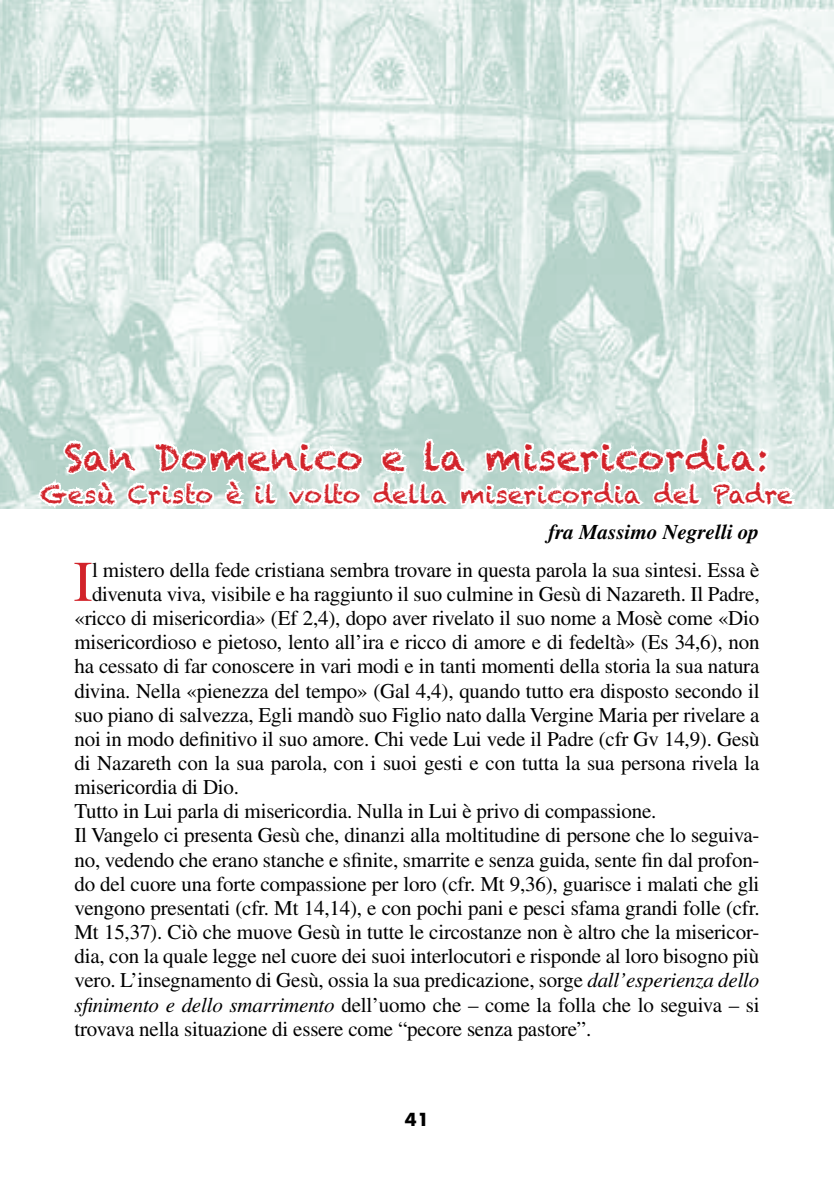
<style>
.page{position:relative;width:834px;height:1181px;background:#fff}
.page>*{position:absolute;margin:0;border:0;box-sizing:border-box;transform-origin:0 0}
.t1{font:57.4px "Times LT Std";color:#d2232a}
.t2{font:36.75px "Chalkduster";letter-spacing:.02em;color:#d2232a}
.t3{font:24.5px "Chalkduster";letter-spacing:.01em;color:#d2232a}
.t4{font:21px "Times LT Std";letter-spacing:-.01em;color:#000}
.t5{font:italic 700 21px "Times LT Std";color:#000}
.t6{font:700 17.5px "Futura Std";color:#000}
.s1{font-style:italic}
</style>
<div class="page">
<img style="left:0;top:0;width:833px;height:508px">
<svg style="left:33px;top:297px;width:764px;height:212px"></svg>
<h2 class="t2" style="left:64px;top:435px;width:705px">San Domenico e la misericordia:</h2>
<p class="t3" style="left:41px;top:480px;width:753px">Gesù Cristo è il volto della misericordia del Padre</p>
<p class="t5" style="left:548px;top:519px;width:212px">fra Massimo Negrelli op</p>
<h1 class="t1" style="left:73px;top:549px;width:21px">I</h1>
<p class="t4" style="left:92px;top:558px;width:669px">l mistero della fede cristiana sembra trovare in questa parola la sua sintesi. Essa è</p>
<p class="t4" style="left:92px;top:582px;width:669px">divenuta viva, visibile e ha raggiunto il suo culmine in Gesù di Nazareth. Il Padre,</p>
<p class="t4" style="left:74px;top:606px;width:686px">«ricco di misericordia» (Ef 2,4), dopo aver rivelato il suo nome a Mosè come «Dio</p>
<p class="t4" style="left:74px;top:630px;width:686px">misericordioso e pietoso, lento all’ira e ricco di amore e di fedeltà» (Es 34,6), non</p>
<p class="t4" style="left:74px;top:654px;width:686px">ha cessato di far conoscere in vari modi e in tanti momenti della storia la sua natura</p>
<p class="t4" style="left:74px;top:678px;width:686px">divina. Nella «pienezza del tempo» (Gal 4,4), quando tutto era disposto secondo il</p>
<p class="t4" style="left:74px;top:703px;width:686px">suo piano di salvezza, Egli mandò suo Figlio nato dalla Vergine Maria per rivelare a</p>
<p class="t4" style="left:74px;top:727px;width:686px">noi in modo definitivo il suo amore. Chi vede Lui vede il Padre (cfr Gv 14,9). Gesù</p>
<p class="t4" style="left:74px;top:751px;width:686px">di Nazareth con la sua parola, con i suoi gesti e con tutta la sua persona rivela la</p>
<p class="t4" style="left:74px;top:775px;width:166px">misericordia di Dio.</p>
<p class="t4" style="left:74px;top:799px;width:583px">Tutto in Lui parla di misericordia. Nulla in Lui è privo di compassione.</p>
<p class="t4" style="left:74px;top:823px;width:686px">Il Vangelo ci presenta Gesù che, dinanzi alla moltitudine di persone che lo seguiva-</p>
<p class="t4" style="left:74px;top:847px;width:686px">no, vedendo che erano stanche e sfinite, smarrite e senza guida, sente fin dal profon-</p>
<p class="t4" style="left:74px;top:872px;width:686px">do del cuore una forte compassione per loro (cfr. Mt 9,36), guarisce i malati che gli</p>
<p class="t4" style="left:74px;top:896px;width:686px">vengono presentati (cfr. Mt 14,14), e con pochi pani e pesci sfama grandi folle (cfr.</p>
<p class="t4" style="left:74px;top:920px;width:686px">Mt 15,37). Ciò che muove Gesù in tutte le circostanze non è altro che la misericor-</p>
<p class="t4" style="left:74px;top:944px;width:686px">dia, con la quale legge nel cuore dei suoi interlocutori e risponde al loro bisogno più</p>
<p class="t4" style="left:74px;top:968px;width:686px">vero. L’insegnamento di Gesù, ossia la sua predicazione, sorge <span class="s1">dall’esperienza dello</span></p>
<p class="t4" style="left:74px;top:992px;width:686px"><span class="s1">sfinimento e dello smarrimento</span> dell’uomo che – come la folla che lo seguiva – si</p>
<p class="t4" style="left:74px;top:1017px;width:518px">trovava nella situazione di essere come “pecore senza pastore”.</p>
<p class="t6" style="left:405px;top:1108px;width:26px">41</p>
</div>
